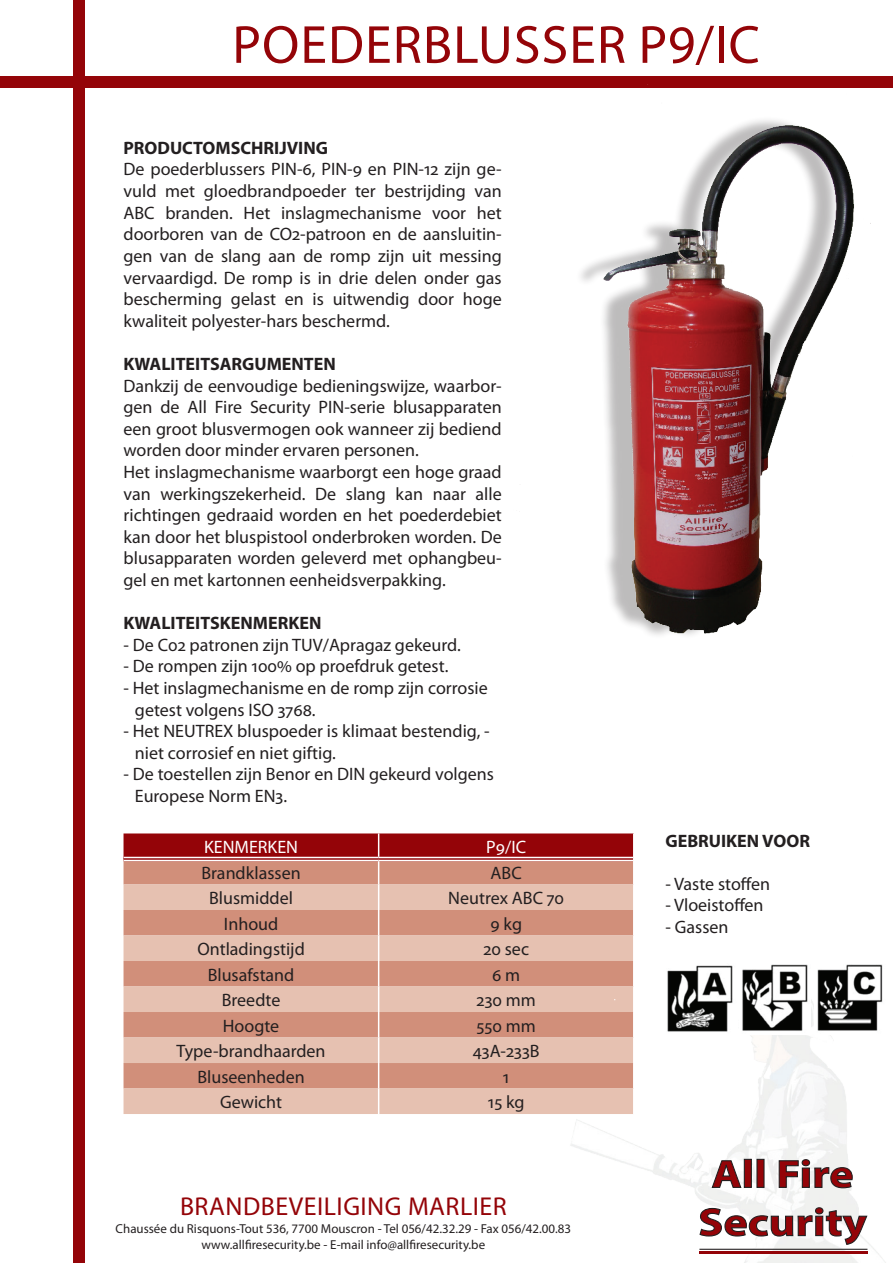
<style>
.page{position:relative;width:893px;height:1263px;background:#fff}
.page>*{position:absolute;margin:0;border:0;box-sizing:border-box;transform-origin:0 0}
.t1{font:54px "Myriad Pro";letter-spacing:.02em;color:#940408}
.t2{font:25.95px "Myriad Pro";letter-spacing:.02em;color:#940408}
.t3{font:18px/21.6px "Myriad Pro";color:#231f20}
.t4{font:700 18px "Myriad Pro";color:#231f20}
.t5{font:18px "Myriad Pro";color:#fff}
.t6{font:12.9px/15.6px "Myriad Pro";color:#231f20;text-align:center}
</style>
<div class="page">
<svg style="left:124px;top:833px;width:510px;height:281px;background:#d59989"></svg>
<hr style="left:633px;top:833px;width:2px;height:26px;background:#fff">
<hr style="left:124px;top:857px;width:255px;height:1px;background:#fff">
<hr style="left:124px;top:860px;width:255px;height:1px;background:#fff">
<hr style="left:379px;top:857px;width:254px;height:1px;background:#fff">
<hr style="left:379px;top:860px;width:254px;height:1px;background:#fff">
<img style="left:568px;top:981px;width:318px;height:282px">
<svg style="left:699px;top:1207px;width:169px;height:38px"></svg>
<svg style="left:711px;top:1158px;width:142px;height:31px"></svg>
<hr style="left:699px;top:1251px;width:168px;height:3px;background:#940408">
<hr style="left:699px;top:1249px;width:168px;height:1px;background:#231f20">
<div style="left:0;top:77px;width:893px;height:11px;background:#940408"></div>
<div style="left:74px;top:0;width:11px;height:1263px;background:#940408"></div>
<img style="left:666px;top:965px;width:71px;height:69px">
<img style="left:739px;top:964px;width:71px;height:70px">
<img style="left:814px;top:964px;width:71px;height:70px">
<img style="left:581px;top:84px;width:290px;height:551px">
<h1 class="t1" style="left:232px;top:11px;width:503px">POEDERBLUSSER P9/ic</h1>
<p class="t4" style="left:124px;top:136px;width:206px">PRODUCTOMSCHRIJVING</p>
<p class="t3" style="left:124px;top:158px;width:380px;text-align:justify">De poederblussers PIN-6, PIN-9 en PIN-12 zijn ge&shy;vuld met gloedbrandpoeder ter bestrijding van ABC branden. Het inslagmechanisme voor het doorboren van de CO2-patroon en de aansluitin&shy;gen van de slang aan de romp zijn uit messing vervaardigd. De romp is in drie delen onder gas bescherming gelast en is uitwendig door hoge kwaliteit polyester-hars beschermd.</p>
<p class="t4" style="left:124px;top:352px;width:214px">KWALITEITSARGUMENTEN</p>
<p class="t3" style="left:124px;top:374px;width:380px">Dankzij de eenvoudige bedieningswijze, waarbor&shy;gen de All Fire Security PIN-serie blusapparaten een groot blusvermogen ook wanneer zij bediend worden door minder ervaren personen.<br>Het inslagmechanisme waarborgt een hoge graad van werkingszekerheid. De slang kan naar alle richtingen gedraaid worden en het poederdebiet kan door het bluspistool onderbroken worden. De blusapparaten worden geleverd met ophangbeu&shy;gel en met kartonnen eenheidsverpakking.</p>
<p class="t4" style="left:124px;top:611px;width:199px">KWALITEITSKENMERKEN</p>
<p class="t3" style="left:124px;top:634px;width:339px">- De C02 patronen zijn TUV/Apragaz gekeurd.</p>
<p class="t3" style="left:124px;top:655px;width:326px">- De rompen zijn 100% op proefdruk getest.</p>
<p class="t3" style="left:135px;top:677px;width:354px;text-indent:-11px">- Het inslagmechanisme en de romp zijn corrosie getest volgens ISO 3768.</p>
<p class="t3" style="left:135px;top:720px;width:356px;text-indent:-11px">- Het NEUTREX bluspoeder is klimaat bestendig, - niet corrosief en niet giftig.</p>
<p class="t3" style="left:135px;top:763px;width:361px;text-indent:-11px">- De toestellen zijn Benor en DIN gekeurd volgens<br>Europese Norm EN3.</p>
<p class="t5" style="left:204px;top:836px;width:95px">KENMERKEN</p>
<p class="t5" style="left:486px;top:836px;width:41px">P9/IC</p>
<p class="t3" style="left:201px;top:861px;width:101px">Brandklassen</p>
<p class="t3" style="left:491px;top:861px;width:33px">ABC</p>
<p class="t3" style="left:209px;top:887px;width:85px">Blusmiddel</p>
<p class="t3" style="left:448px;top:887px;width:117px">Neutrex ABC 70</p>
<p class="t3" style="left:224px;top:912px;width:56px">Inhoud</p>
<p class="t3" style="left:490px;top:912px;width:33px">9 kg</p>
<p class="t3" style="left:197px;top:938px;width:109px">Ontladingstijd</p>
<p class="t3" style="left:483px;top:938px;width:47px">20 sec</p>
<p class="t3" style="left:208px;top:963px;width:88px">Blusafstand</p>
<p class="t3" style="left:492px;top:963px;width:30px">6 m</p>
<p class="t3" style="left:222px;top:989px;width:60px">Breedte</p>
<p class="t3" style="left:477px;top:989px;width:61px">230 mm</p>
<p class="t3" style="left:223px;top:1014px;width:58px">Hoogte</p>
<p class="t3" style="left:477px;top:1014px;width:61px">550 mm</p>
<p class="t3" style="left:177px;top:1040px;width:151px">Type-brandhaarden</p>
<p class="t3" style="left:473px;top:1040px;width:68px">43A-233B</p>
<p class="t3" style="left:197px;top:1065px;width:109px">Bluseenheden</p>
<p class="t3" style="left:503px;top:1065px;width:8px">1</p>
<p class="t3" style="left:220px;top:1091px;width:64px">Gewicht</p>
<p class="t3" style="left:488px;top:1091px;width:38px">15 kg</p>
<h2 class="t2" style="left:180px;top:1190px;width:328px">BRANDBEVEILIGING MARLIER</h2>
<p class="t6" style="left:116px;top:1221px;width:457px">Chaussée du Risquons-Tout 536, 7700 Mouscron - Tel 056/42.32.29 - Fax 056/42.00.83 www.allfiresecurity.be - E-mail info@allfiresecurity.be</p>
<p class="t4" style="left:665px;top:829px;width:146px">GEBRUIKEN VOOR</p>
<p class="t3" style="left:665px;top:873px;width:106px">- Vaste stoffen</p>
<p class="t3" style="left:665px;top:894px;width:100px">- Vloeistoffen</p>
<p class="t3" style="left:665px;top:916px;width:65px">- Gassen</p>
</div>
